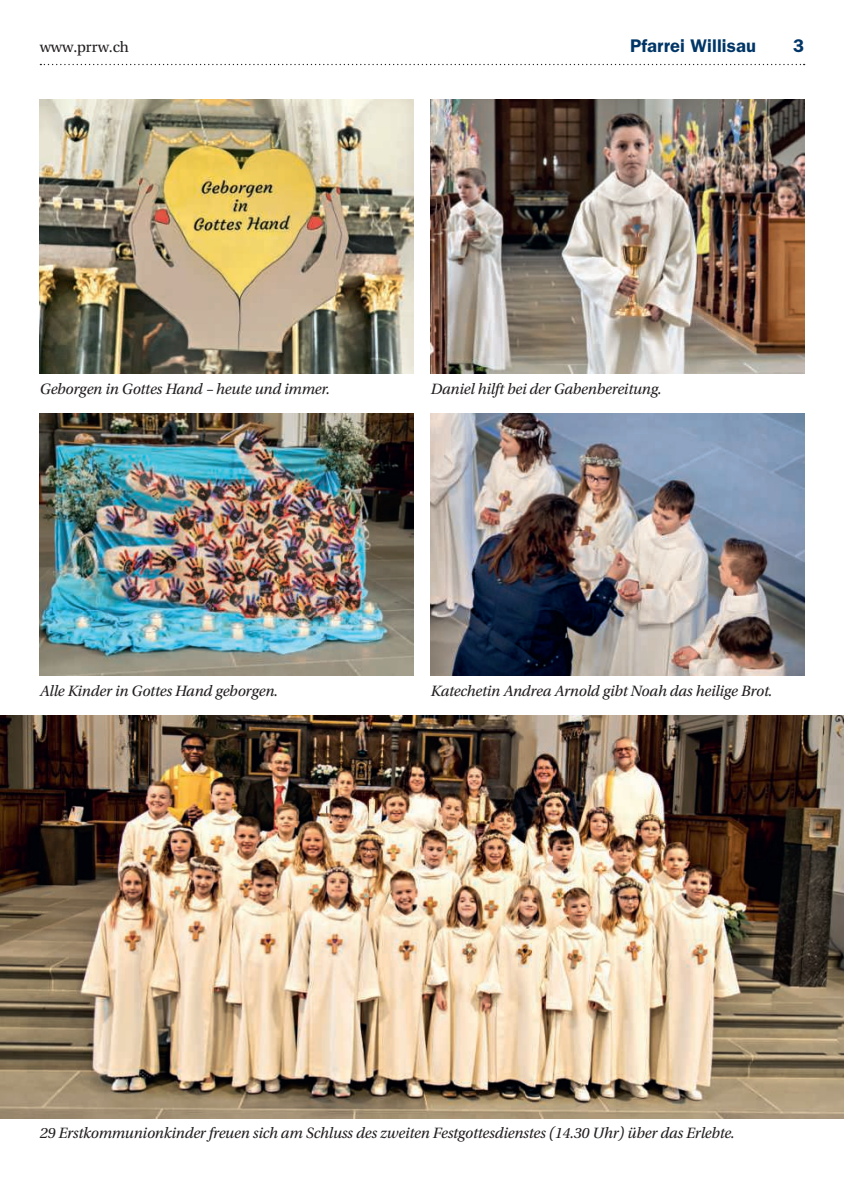
<style>
.page{position:relative;width:844px;height:1191px;background:#fff}
.page>*{position:absolute;margin:0;border:0;box-sizing:border-box;transform-origin:0 0}
.t1{font:600 18.38px "ITC Franklin Gothic Std";letter-spacing:.005em;color:#003667}
.t2{font:italic 15.75px "Utopia Std";letter-spacing:-.01em;color:#231f20}
.t3{font:15.75px "Utopia Std";letter-spacing:-.01em;color:#231f20}
</style>
<div class="page">
<svg style="left:40px;top:64px;width:764px;height:1px"></svg>
<img style="left:40px;top:99px;width:373px;height:274px">
<img style="left:430px;top:99px;width:374px;height:274px">
<img style="left:0;top:715px;width:843px;height:403px">
<img style="left:430px;top:413px;width:374px;height:262px">
<img style="left:40px;top:413px;width:373px;height:262px">
<p class="t3" style="left:40px;top:39px;width:91px">www.prrw.ch</p>
<p class="t1" style="left:630px;top:35px;width:127px">Pfarrei Willisau</p>
<p class="t1" style="left:793px;top:35px;width:13px">3</p>
<p class="t2" style="left:40px;top:380px;width:292px">Geborgen in Gottes Hand – heute und immer.</p>
<p class="t2" style="left:430px;top:380px;width:232px">Daniel hilft bei der Gabenbereitung.</p>
<p class="t2" style="left:40px;top:682px;width:240px">Alle Kinder in Gottes Hand geborgen.</p>
<p class="t2" style="left:430px;top:682px;width:343px">Katechetin Andrea Arnold gibt Noah das heilige Brot.</p>
<p class="t2" style="left:40px;top:1124px;width:696px">29 Erstkommunionkinder freuen sich am Schluss des zweiten Festgottesdienstes (14.30 Uhr) über das Erlebte.</p>
</div>
